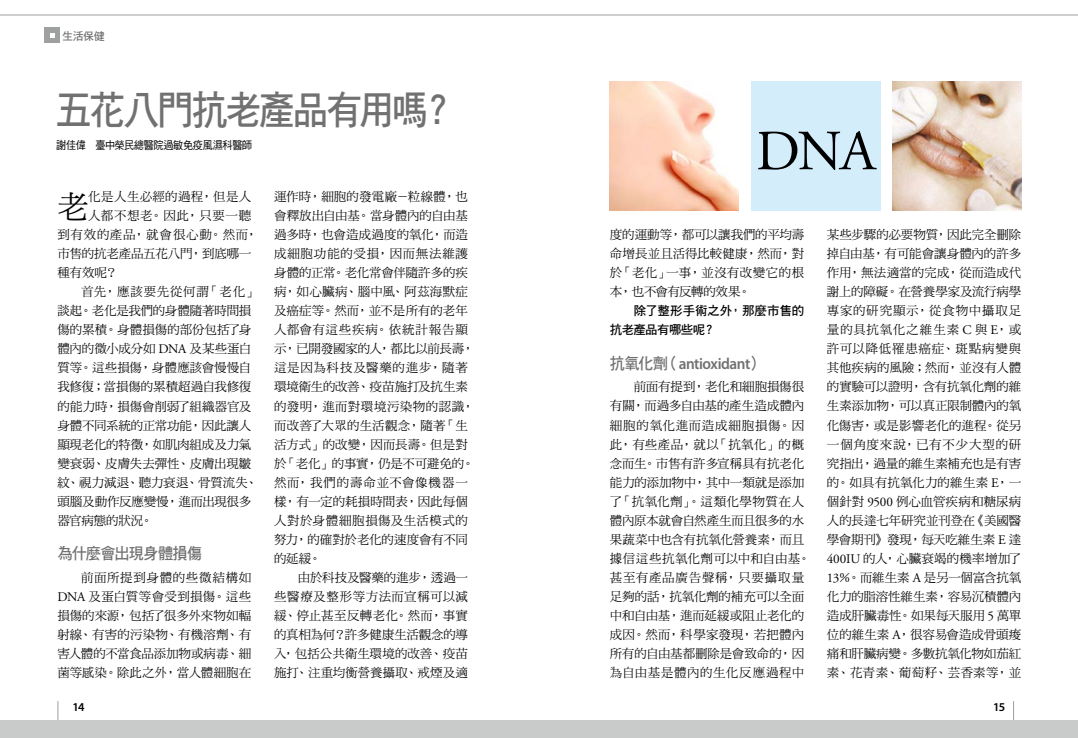
<style>
.page{position:relative;width:1078px;height:738px;background:#fff}
.page>*{position:absolute;margin:0;border:0;box-sizing:border-box;transform-origin:0 0}
.t1{font:40px "DF Hei Std W7";letter-spacing:-.07em;color:#727171;scale:.91 1}
.t2{font:31.5px "DF Ming Std W5";color:#000}
.t3{font:600 16px "Myriad Pro";letter-spacing:-.03em;color:#727171;scale:.95 1}
.t4{font:16px "DF Hei Std W7";letter-spacing:-.055em;color:#727171;scale:.95 1}
.t5{font:12.5px/19px "DF Ming Std W5";color:#000;text-align:justify}
.t6{font:12.5px "DF Ming Std W5";letter-spacing:-.02em;color:#000}
.t7{font:12.5px "DF Ming Std W5";letter-spacing:.055em;color:#000}
.t8{font:12.5px/19px "DF Hei Std W7";letter-spacing:-.03em;color:#000}
.t9{font:12.5px "DF Ming Std W5";letter-spacing:.025em;color:#000}
.t10{font:12.5px "DF Ming Std W5";letter-spacing:.04em;color:#000}
.t11{font:600 12px "Myriad Pro";color:#000}
.t12{font:11px "DF Hei Std W5";letter-spacing:-.03em;color:#000;scale:.92 1}
.t13{font:11px "DF Hei Std W7";color:#727171}
.s1{font-family:"Adobe Garamond Pro";font-size:13.1px}
.s2{font-family:"DF Hei Std W7";font-weight:400}
</style>
<div class="page">
<hr style="left:58px;top:700px;width:1px;height:37px;background:#9fa0a0">
<hr style="left:1013px;top:700px;width:1px;height:37px;background:#9fa0a0">
<div style="left:0;top:719px;width:1077px;height:18px;background:#c9caca"></div>
<hr style="left:0;top:15px;width:1077px;height:1px;background:#9fa0a0">
<div style="left:45px;top:28px;width:15px;height:15px;background:#9fa0a0"></div>
<svg style="left:50px;top:33px;width:5px;height:5px"></svg>
<img style="left:892px;top:81px;width:128px;height:129px">
<div style="left:751px;top:81px;width:128px;height:129px;background:#d3edfb"></div>
<img style="left:609px;top:81px;width:129px;height:129px">
<svg style="left:758px;top:131px;width:118px;height:39px"></svg>
<p class="t13" style="left:62px;top:30px;width:44px">生活保健</p>
<h1 class="t1" style="left:56px;top:87px;width:442px">五花八門抗老產品有用嗎？</h1>
<p class="t12" style="left:56px;top:139px;width:225px">謝佳偉　臺中榮民總醫院過敏免疫風濕科醫師　</p>
<h2 class="t2" style="left:57px;top:189px;width:33px">老</h2>
<p class="t9" style="left:88px;top:190px;width:164px">化是人生必經的過程，但是人</p>
<p class="t10" style="left:88px;top:209px;width:164px">人都不想老。因此，只要一聽</p>
<p class="t7" style="left:57px;top:228px;width:202px">到有效的產品，就會很心動。然而，</p>
<p class="t6" style="left:57px;top:247px;width:195px">市售的抗老產品五花八門，到底哪一</p>
<p class="t5" style="left:57px;top:263px;width:62px">種有效呢？</p>
<p class="t7" style="left:81px;top:285px;width:178px">首先，應該要先從何謂「老化」</p>
<p class="t5" style="left:57px;top:301px;width:195px">談起。老化是我們的身體隨著時間損</p>
<p class="t5" style="left:57px;top:320px;width:195px">傷的累積。身體損傷的部份包括了身</p>
<p class="t6" style="left:57px;top:342px;width:195px">體內的微小成分如 <span class="s1">DNA</span> 及某些蛋白</p>
<p class="t5" style="left:57px;top:358px;width:195px">質等。這些損傷，身體應該會慢慢自</p>
<p class="t6" style="left:57px;top:380px;width:195px">我修復；當損傷的累積超過自我修復</p>
<p class="t5" style="left:57px;top:396px;width:195px">的能力時，損傷會削弱了組織器官及</p>
<p class="t6" style="left:57px;top:418px;width:195px">身體不同系統的正常功能，因此讓人</p>
<p class="t6" style="left:57px;top:437px;width:195px">顯現老化的特徵，如肌肉組成及力氣</p>
<p class="t5" style="left:57px;top:453px;width:195px">變衰弱、皮膚失去彈性、皮膚出現皺</p>
<p class="t5" style="left:57px;top:472px;width:202px">紋、視力減退、聽力衰退、骨質流失、</p>
<p class="t5" style="left:57px;top:491px;width:195px">頭腦及動作反應變慢，進而出現很多</p>
<p class="t6" style="left:57px;top:513px;width:97px">器官病態的狀況。</p>
<p class="t4" style="left:57px;top:544px;width:154px">為什麼會出現身體損傷</p>
<p class="t5" style="left:57px;top:567px;width:195px;text-indent:24px">前面所提到身體的些微結構如<span class="s1">DNA</span> 及蛋白質等會受到損傷。這些損傷的來源，包括了很多外來物如輻射線、有害的污染物、有機溶劑、有害人體的不當食品添加物或病毒、細菌等感染。除此之外，當人體細胞在</p>
<p class="t5" style="left:274px;top:187px;width:202px;text-align:left">運作時，細胞的發電廠－粒線體，也會釋放出自由基。當身體內的自由基過多時，也會造成過度的氧化，而造成細胞功能的受損，因而無法維護身體的正常。老化常會伴隨許多的疾病，如心臟病、腦中風、阿茲海默症及癌症等。然而，並不是所有的老年人都會有這些疾病。依統計報告顯示，已開發國家的人，都比以前長壽，這是因為科技及醫藥的進步，隨著環境衛生的改善、疫苗施打及抗生素的發明，進而對環境污染物的認識，而改善了大眾的生活觀念，隨著「生活方式」的改變，因而長壽。但是對於「老化」的事實，仍是不可避免的。然而，我們的壽命並不會像機器一樣，有一定的耗損時間表，因此每個人對於身體細胞損傷及生活模式的努力，的確對於老化的速度會有不同的延緩。</p>
<p class="t5" style="left:274px;top:567px;width:195px;text-indent:24px">由於科技及醫藥的進步，透過一些醫療及整形等方法而宣稱可以減緩、停止甚至反轉老化。然而，事實的真相為何？許多健康生活觀念的導入，包括公共衛生環境的改善、疫苗施打、注重均衡營養攝取、戒煙及適</p>
<p class="t5" style="left:609px;top:225px;width:196px">度的運動等，都可以讓我們的平均壽命增長並且活得比較健康，然而，對於「老化」一事，並沒有改變它的根本，也不會有反轉的效果。</p>
<p class="t8" style="left:609px;top:301px;width:196px;text-indent:24px">除了整形手術之外，那麼市售的抗老產品有哪些呢？</p>
<p class="t3" style="left:609px;top:353px;width:163px"><span class="s2">抗氧化劑（</span>antioxidant<span class="s2">）</span></p>
<p class="t5" style="left:609px;top:377px;width:202px;text-align:left;text-indent:24px">前面有提到，老化和細胞損傷很有關，而過多自由基的產生造成體內細胞的氧化進而造成細胞損傷。因此，有些產品，就以「抗氧化」的概念而生。市售有許多宣稱具有抗老化能力的添加物中，其中一類就是添加了「抗氧化劑」。這類化學物質在人體內原本就會自然產生而且很多的水果蔬菜中也含有抗氧化營養素，而且據信這些抗氧化劑可以中和自由基。甚至有產品廣告聲稱，只要攝取量足夠的話，抗氧化劑的補充可以全面中和自由基，進而延緩或阻止老化的成因。然而，科學家發現，若把體內所有的自由基都刪除是會致命的，因為自由基是體內的生化反應過程中</p>
<p class="t5" style="left:826px;top:225px;width:196px">某些步驟的必要物質，因此完全刪除掉自由基，有可能會讓身體內的許多作用，無法適當的完成，從而造成代謝上的障礙。在營養學家及流行病學專家的研究顯示，從食物中攝取足量的具抗氧化之維生素 <span class="s1">C</span> 與 <span class="s1">E</span>，或許可以降低罹患癌症、斑點病變與其他疾病的風險；然而，並沒有人體的實驗可以證明，含有抗氧化劑的維生素添加物，可以真正限制體內的氧化傷害，或是影響老化的進程。從另一個角度來說，已有不少大型的研究指出，過量的維生素補充也是有害的。如具有抗氧化力的維生素 <span class="s1">E</span>，一個針對 <span class="s1">9500</span> 例心血管疾病和糖尿病人的長達七年研究並刊登在《美國醫學會期刊》發現，每天吃維生素 <span class="s1">E</span> 達<span class="s1">400IU</span> 的人，心臟衰竭的機率增加了<span class="s1">13</span>％。而維生素 <span class="s1">A</span> 是另一個富含抗氧化力的脂溶性維生素，容易沉積體內造成肝臟毒性。如果每天服用 <span class="s1">5</span> 萬單位的維生素 <span class="s1">A</span>，很容易會造成骨頭痠痛和肝臟病變。多數抗氧化物如茄紅素、花青素、葡萄籽、芸香素等，並</p>
<p class="t11" style="left:72px;top:698px;width:14px">14</p>
<p class="t11" style="left:992px;top:698px;width:14px">15</p>
</div>
